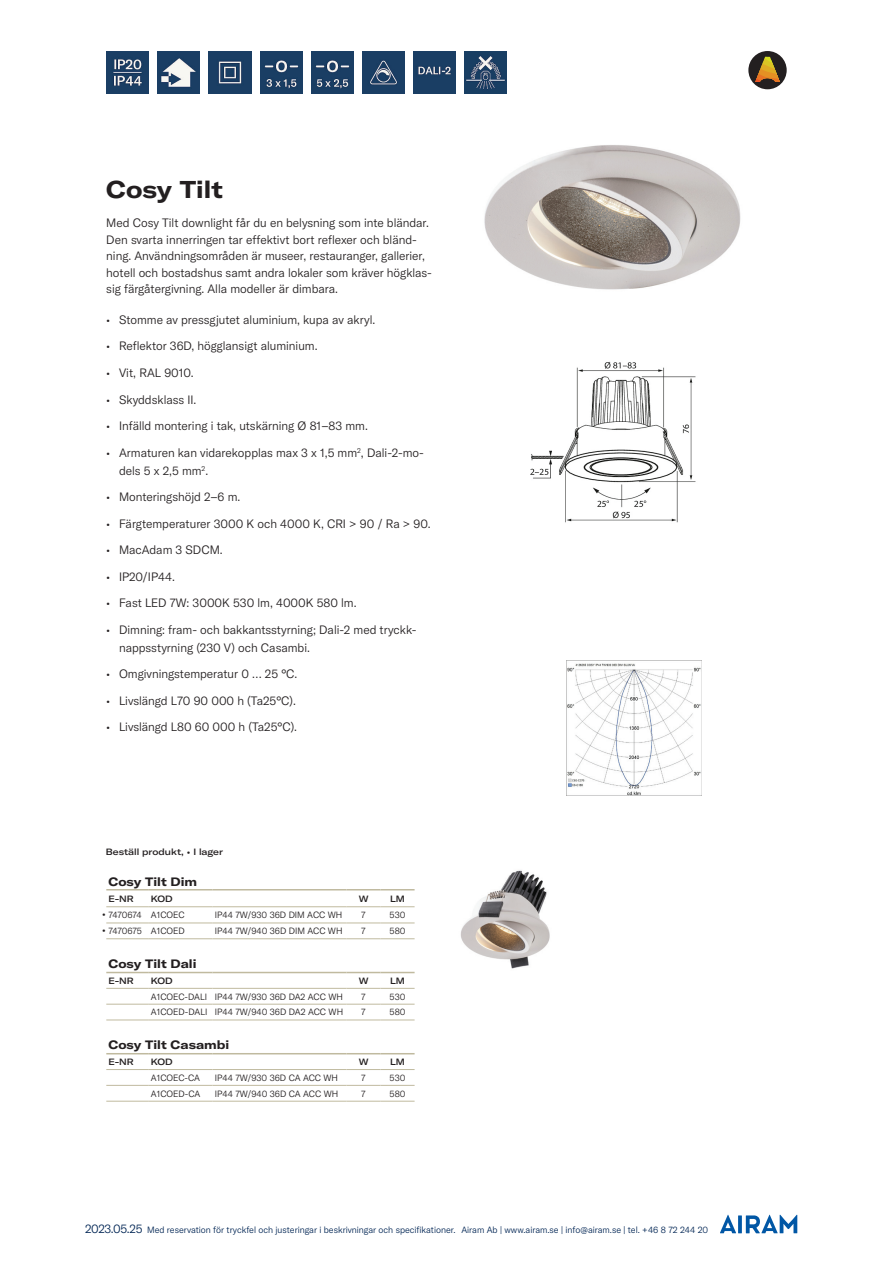
<style>
.page{position:relative;width:893px;height:1263px;background:#fff}
.page>*{position:absolute;margin:0;border:0;box-sizing:border-box;transform-origin:0 0}
.t1{font:700 expanded 24px "GT America";color:#231f20}
.t2{font:300 12px/16.5px "GT America";color:#231f20}
.t3{font:700 expanded 12px "GT America";color:#231f20}
.t4{font:300 12px "GT America";letter-spacing:-.025em;color:#002554}
.t5{font:300 9px "GT America";color:#231f20}
.t6{font:300 9px "GT America";color:#002554}
.t7{font:500 expanded 9px/15.6px "GT America";color:#231f20}
</style>
<div class="page">
<svg style="left:738px;top:1215px;width:4px;height:18px"></svg>
<svg style="left:720px;top:1215px;width:16px;height:18px"></svg>
<svg style="left:746px;top:1215px;width:51px;height:18px"></svg>
<img style="left:106px;top:51px;width:43px;height:43px">
<img style="left:157px;top:51px;width:43px;height:43px">
<img style="left:209px;top:51px;width:42px;height:43px">
<img style="left:260px;top:51px;width:43px;height:43px">
<img style="left:566px;top:660px;width:135px;height:135px">
<img style="left:530px;top:361px;width:166px;height:162px">
<img style="left:460px;top:870px;width:90px;height:99px">
<img style="left:484px;top:145px;width:257px;height:145px">
<div style="left:748px;top:51px;width:39px;height:38px;background:#231f20;border-radius:50%"></div>
<svg style="left:755px;top:57px;width:25px;height:25px"></svg>
<img style="left:311px;top:51px;width:43px;height:43px">
<img style="left:362px;top:51px;width:43px;height:43px">
<img style="left:464px;top:51px;width:43px;height:43px">
<img style="left:413px;top:51px;width:43px;height:43px">
<hr style="left:213px;top:923px;width:134px;height:1px;background:#c0ba9f">
<hr style="left:347px;top:923px;width:34px;height:1px;background:#c0ba9f">
<hr style="left:381px;top:923px;width:34px;height:1px;background:#c0ba9f">
<hr style="left:213px;top:938px;width:134px;height:1px;background:#c0ba9f">
<hr style="left:347px;top:938px;width:34px;height:1px;background:#c0ba9f">
<hr style="left:381px;top:938px;width:34px;height:1px;background:#c0ba9f">
<hr style="left:213px;top:1004px;width:134px;height:1px;background:#c0ba9f">
<hr style="left:347px;top:1004px;width:34px;height:1px;background:#c0ba9f">
<hr style="left:381px;top:1004px;width:34px;height:1px;background:#c0ba9f">
<hr style="left:213px;top:1020px;width:134px;height:1px;background:#c0ba9f">
<hr style="left:347px;top:1020px;width:34px;height:1px;background:#c0ba9f">
<hr style="left:381px;top:1020px;width:34px;height:1px;background:#c0ba9f">
<hr style="left:213px;top:1085px;width:134px;height:1px;background:#c0ba9f">
<hr style="left:347px;top:1085px;width:34px;height:1px;background:#c0ba9f">
<hr style="left:381px;top:1085px;width:34px;height:1px;background:#c0ba9f">
<hr style="left:213px;top:1101px;width:134px;height:1px;background:#c0ba9f">
<hr style="left:347px;top:1101px;width:34px;height:1px;background:#c0ba9f">
<hr style="left:381px;top:1101px;width:34px;height:1px;background:#c0ba9f">
<hr style="left:213px;top:906px;width:134px;height:1px;background:#c0ba9f">
<hr style="left:213px;top:988px;width:134px;height:1px;background:#c0ba9f">
<hr style="left:213px;top:1069px;width:134px;height:1px;background:#c0ba9f">
<hr style="left:347px;top:906px;width:34px;height:1px;background:#c0ba9f">
<hr style="left:381px;top:906px;width:34px;height:1px;background:#c0ba9f">
<hr style="left:347px;top:988px;width:34px;height:1px;background:#c0ba9f">
<hr style="left:381px;top:988px;width:34px;height:1px;background:#c0ba9f">
<hr style="left:347px;top:1069px;width:34px;height:1px;background:#c0ba9f">
<hr style="left:381px;top:1069px;width:34px;height:1px;background:#c0ba9f">
<hr style="left:106px;top:889px;width:43px;height:1px;background:#c0ba9f">
<hr style="left:149px;top:889px;width:64px;height:1px;background:#c0ba9f">
<hr style="left:213px;top:889px;width:134px;height:1px;background:#c0ba9f">
<hr style="left:347px;top:889px;width:34px;height:1px;background:#c0ba9f">
<hr style="left:381px;top:889px;width:34px;height:1px;background:#c0ba9f">
<hr style="left:106px;top:972px;width:43px;height:1px;background:#c0ba9f">
<hr style="left:149px;top:972px;width:64px;height:1px;background:#c0ba9f">
<hr style="left:213px;top:972px;width:134px;height:1px;background:#c0ba9f">
<hr style="left:347px;top:972px;width:34px;height:1px;background:#c0ba9f">
<hr style="left:381px;top:972px;width:34px;height:1px;background:#c0ba9f">
<hr style="left:106px;top:1053px;width:43px;height:1px;background:#c0ba9f">
<hr style="left:149px;top:1053px;width:64px;height:1px;background:#c0ba9f">
<hr style="left:213px;top:1053px;width:134px;height:1px;background:#c0ba9f">
<hr style="left:347px;top:1053px;width:34px;height:1px;background:#c0ba9f">
<hr style="left:381px;top:1053px;width:34px;height:1px;background:#c0ba9f">
<hr style="left:106px;top:906px;width:43px;height:1px;background:#c0ba9f">
<hr style="left:106px;top:988px;width:43px;height:1px;background:#c0ba9f">
<hr style="left:106px;top:1069px;width:43px;height:1px;background:#c0ba9f">
<hr style="left:106px;top:923px;width:43px;height:1px;background:#c0ba9f">
<hr style="left:106px;top:938px;width:43px;height:1px;background:#c0ba9f">
<hr style="left:106px;top:1004px;width:43px;height:1px;background:#c0ba9f">
<hr style="left:106px;top:1020px;width:43px;height:1px;background:#c0ba9f">
<hr style="left:106px;top:1085px;width:43px;height:1px;background:#c0ba9f">
<hr style="left:106px;top:1101px;width:43px;height:1px;background:#c0ba9f">
<hr style="left:149px;top:906px;width:64px;height:1px;background:#c0ba9f">
<hr style="left:149px;top:988px;width:64px;height:1px;background:#c0ba9f">
<hr style="left:149px;top:1069px;width:64px;height:1px;background:#c0ba9f">
<hr style="left:149px;top:923px;width:64px;height:1px;background:#c0ba9f">
<hr style="left:149px;top:938px;width:64px;height:1px;background:#c0ba9f">
<hr style="left:149px;top:1004px;width:64px;height:1px;background:#c0ba9f">
<hr style="left:149px;top:1020px;width:64px;height:1px;background:#c0ba9f">
<hr style="left:149px;top:1085px;width:64px;height:1px;background:#c0ba9f">
<hr style="left:149px;top:1101px;width:64px;height:1px;background:#c0ba9f">
<h1 class="t1" style="left:106px;top:174px;width:118px">Cosy Tilt</h1>
<p class="t2" style="left:106px;top:215px;width:327px">Med Cosy Tilt downlight får du en belysning som inte bländar.<br>Den svarta innerringen tar effektivt bort reflexer och bländ&shy;ning. Användningsområden är museer, restauranger, gallerier, hotell och bostadshus samt andra lokaler som kräver högklas&shy;sig färgåtergivning. Alla modeller är dimbara.</p>
<p class="t2" style="left:106px;top:311px;width:270px">• Stomme av pressgjutet aluminium, kupa av akryl.</p>
<p class="t2" style="left:106px;top:338px;width:213px">• Reflektor 36D, högglansigt aluminium.</p>
<p class="t2" style="left:106px;top:364px;width:89px">• Vit, RAL 9010.</p>
<p class="t2" style="left:106px;top:391px;width:92px">• Skyddsklass II.</p>
<p class="t2" style="left:106px;top:418px;width:263px">• Infälld montering i tak, utskärning Ø 81–83 mm.</p>
<p class="t2" style="left:119px;top:443px;width:306px;line-height:18px;text-indent:-13px">• Armaturen kan vidarekopplas max 3 x 1,5 mm<sup>2</sup>, Dali-2-mo&shy;dels 5 x 2,5 mm<sup>2</sup>.</p>
<p class="t2" style="left:106px;top:488px;width:136px">• Monteringshöjd 2–6 m.</p>
<p class="t2" style="left:106px;top:515px;width:326px">• Färgtemperaturer 3000 K och 4000 K, CRI &gt; 90 / Ra &gt; 90.</p>
<p class="t2" style="left:106px;top:542px;width:118px">• MacAdam 3 SDCM.</p>
<p class="t2" style="left:106px;top:568px;width:70px">• IP20/IP44.</p>
<p class="t2" style="left:106px;top:595px;width:252px">• Fast LED 7W: 3000K 530 lm, 4000K 580 lm.</p>
<p class="t2" style="left:119px;top:620px;width:299px;line-height:18px;text-indent:-13px">• Dimning: fram- och bakkantsstyrning; Dali-2 med tryckk&shy;nappsstyrning (230 V) och Casambi.</p>
<p class="t2" style="left:106px;top:666px;width:192px">• Omgivningstemperatur 0 … 25 °C.</p>
<p class="t2" style="left:106px;top:692px;width:191px">• Livslängd L70 90 000 h (Ta25°C).</p>
<p class="t2" style="left:106px;top:719px;width:192px">• Livslängd L80 60 000 h (Ta25°C).</p>
<p class="t7" style="left:106px;top:844px;width:118px">Beställ produkt, • I lager</p>
<p class="t3" style="left:108px;top:874px;width:90px">Cosy Tilt Dim</p>
<p class="t7" style="left:108px;top:891px;width:27px">E-NR</p>
<p class="t7" style="left:151px;top:891px;width:23px">KOD</p>
<p class="t7" style="left:359px;top:891px;width:11px">W</p>
<p class="t7" style="left:390px;top:891px;width:16px">LM</p>
<p class="t5" style="left:108px;top:910px;width:78px">7470674 A1COEC</p>
<p class="t5" style="left:215px;top:910px;width:129px">IP44 7W/930 36D DIM ACC WH</p>
<p class="t5" style="left:361px;top:910px;width:6px">7</p>
<p class="t5" style="left:390px;top:910px;width:17px">530</p>
<p class="t5" style="left:108px;top:926px;width:78px">7470675 A1COED</p>
<p class="t5" style="left:215px;top:926px;width:129px">IP44 7W/940 36D DIM ACC WH</p>
<p class="t5" style="left:361px;top:926px;width:6px">7</p>
<p class="t5" style="left:390px;top:926px;width:17px">580</p>
<p class="t3" style="left:108px;top:956px;width:90px">Cosy Tilt Dali</p>
<p class="t7" style="left:108px;top:973px;width:27px">E-NR</p>
<p class="t7" style="left:151px;top:973px;width:23px">KOD</p>
<p class="t7" style="left:359px;top:973px;width:11px">W</p>
<p class="t7" style="left:390px;top:973px;width:16px">LM</p>
<p class="t5" style="left:151px;top:991px;width:194px">A1COEC-DALI IP44 7W/930 36D DA2 ACC WH</p>
<p class="t5" style="left:361px;top:991px;width:6px">7</p>
<p class="t5" style="left:390px;top:991px;width:17px">530</p>
<p class="t5" style="left:151px;top:1007px;width:194px">A1COED-DALI IP44 7W/940 36D DA2 ACC WH</p>
<p class="t5" style="left:361px;top:1007px;width:6px">7</p>
<p class="t5" style="left:390px;top:1007px;width:17px">580</p>
<p class="t3" style="left:108px;top:1038px;width:122px">Cosy Tilt Casambi</p>
<p class="t7" style="left:108px;top:1054px;width:27px">E-NR</p>
<p class="t7" style="left:151px;top:1054px;width:23px">KOD</p>
<p class="t7" style="left:359px;top:1054px;width:11px">W</p>
<p class="t7" style="left:390px;top:1054px;width:16px">LM</p>
<p class="t5" style="left:151px;top:1072px;width:51px">A1COEC-CA</p>
<p class="t5" style="left:215px;top:1072px;width:125px">IP44 7W/930 36D CA ACC WH</p>
<p class="t5" style="left:361px;top:1072px;width:6px">7</p>
<p class="t5" style="left:390px;top:1072px;width:17px">530</p>
<p class="t5" style="left:151px;top:1088px;width:51px">A1COED-CA</p>
<p class="t5" style="left:215px;top:1088px;width:125px">IP44 7W/940 36D CA ACC WH</p>
<p class="t5" style="left:361px;top:1088px;width:6px">7</p>
<p class="t5" style="left:390px;top:1088px;width:17px">580</p>
<p class="t7" style="left:102px;top:906px;width:5px">• •</p>
<p class="t4" style="left:85px;top:1222px;width:59px">2023.05.25</p>
<p class="t6" style="left:147px;top:1225px;width:563px">Med reservation för tryckfel och justeringar i beskrivningar och specifikationer. Airam Ab | www.airam.se | info@airam.se | tel. +46 8 72 244 20</p>
</div>
